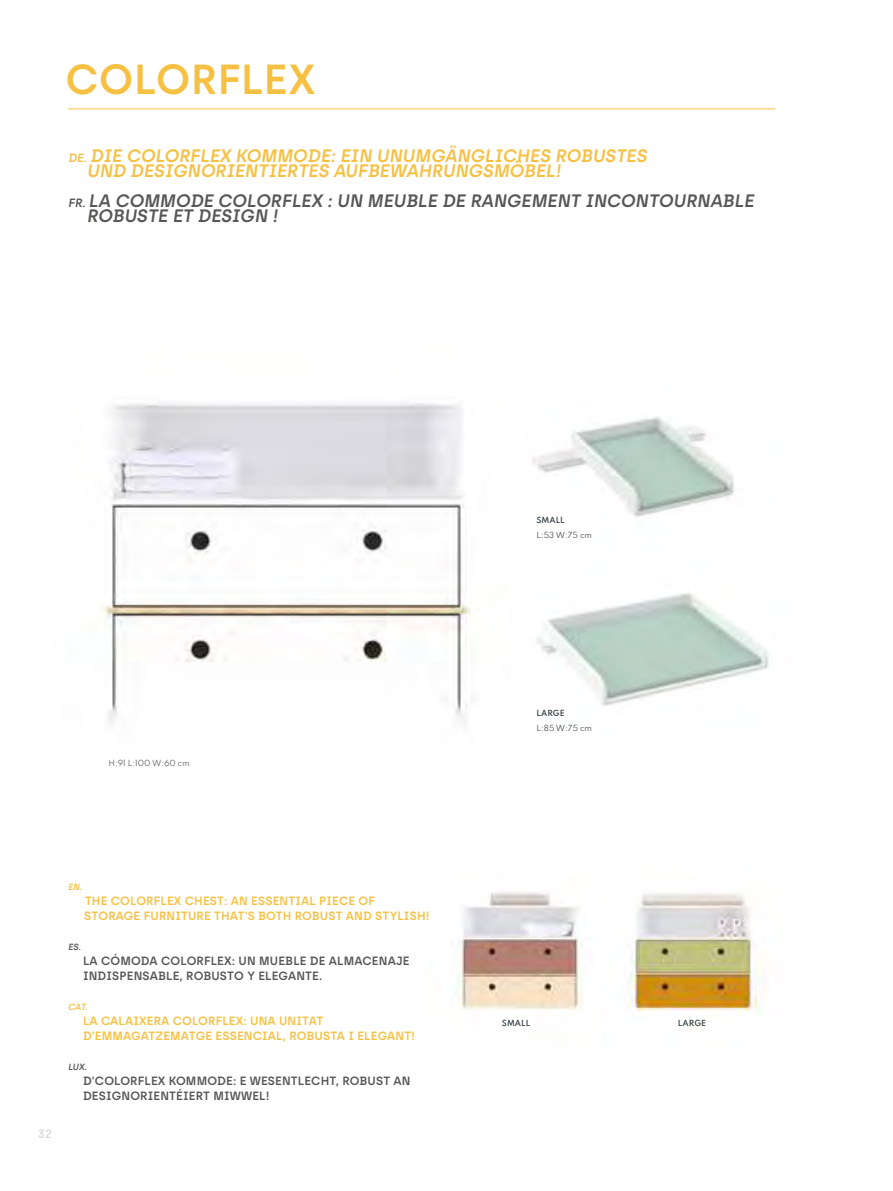
<style>
.page{position:relative;width:893px;height:1191px;background:#fff}
.page>*{position:absolute;margin:0;border:0;box-sizing:border-box;transform-origin:0 0}
.t1{font:600 42px "Archia";letter-spacing:.02em;color:#f6c042}
.t2{font:600 18px/15px "Archia";color:#f6c042}
.t3{font:600 18px/15px "Archia";color:#575756}
.t4{font:600 12px/15px "Archia";letter-spacing:.01em;color:#f6c042}
.t5{font:600 12px/15px "Archia";letter-spacing:.01em;color:#575756}
.t6{font:600 12px "Archia";color:#dadada}
.t7{font:600 9px "Archia";color:#f6c042}
.t8{font:600 9px "Archia";color:#575756}
.t9{font:600 7.5px "Spartan";letter-spacing:.005em;color:#384247}
.t10{font:7.5px "Spartan";letter-spacing:.005em;color:#384247}
.t11{font:7.5px "Spartan";letter-spacing:.005em;color:#575756}
.s1{font-size:12px}
</style>
<div class="page">
<img style="left:455px;top:892px;width:127px;height:118px">
<img style="left:628px;top:893px;width:139px;height:120px">
<img style="left:102px;top:402px;width:371px;height:323px">
<hr style="left:68px;top:109px;width:707px;height:1px;background:#f6c042">
<img style="left:537px;top:593px;width:232px;height:113px">
<img style="left:532px;top:416px;width:203px;height:101px">
<h1 class="t1" style="left:66px;top:54px;width:251px">COLORFLEX</h1>
<h2 class="t2" style="left:87px;top:148px;width:565px;text-indent:-19px"><span class="s1">DE.</span> DIE COLORFLEX KOMMODE: EIN UNUMGÄNGLICHES ROBUSTES<br>UND DESIGNORIENTIERTES AUFBEWAHRUNGSMÖBEL!</h2>
<h2 class="t3" style="left:87px;top:193px;width:672px;text-indent:-19px"><span class="s1">FR.</span> LA COMMODE COLORFLEX : UN MEUBLE DE RANGEMENT INCONTOURNABLE<br>ROBUSTE ET DESIGN !</h2>
<p class="t11" style="left:108px;top:757px;width:83px">H:91 L:100 W:60 cm</p>
<p class="t6" style="left:38px;top:1126px;width:16px">32</p>
<p class="t7" style="left:68px;top:881px;width:17px">EN.</p>
<p class="t4" style="left:84px;top:892px;width:347px">THE COLORFLEX CHEST: AN ESSENTIAL PIECE OF<br>STORAGE FURNITURE THAT'S BOTH ROBUST AND STYLISH!</p>
<p class="t8" style="left:68px;top:941px;width:16px">ES.</p>
<p class="t5" style="left:83px;top:952px;width:328px">LA CÓMODA COLORFLEX: UN MUEBLE DE ALMACENAJE<br>INDISPENSABLE, ROBUSTO Y ELEGANTE.</p>
<p class="t7" style="left:68px;top:1001px;width:23px">CAT.</p>
<p class="t4" style="left:83px;top:1012px;width:334px">LA CALAIXERA COLORFLEX: UNA UNITAT<br>D'EMMAGATZEMATGE ESSENCIAL, ROBUSTA I ELEGANT!</p>
<p class="t8" style="left:68px;top:1061px;width:22px">LUX.</p>
<p class="t5" style="left:83px;top:1072px;width:329px">D'COLORFLEX KOMMODE: E WESENTLECHT, ROBUST AN<br>DESIGNORIENTÉIERT MIWWEL!</p>
<p class="t9" style="left:536px;top:514px;width:30px">SMALL</p>
<p class="t10" style="left:536px;top:529px;width:57px">L:53 W:75 cm</p>
<p class="t9" style="left:536px;top:707px;width:30px">LARGE</p>
<p class="t10" style="left:536px;top:722px;width:57px">L:85 W:75 cm</p>
<p class="t9" style="left:502px;top:1017px;width:30px">SMALL</p>
<p class="t9" style="left:678px;top:1017px;width:30px">LARGE</p>
</div>
